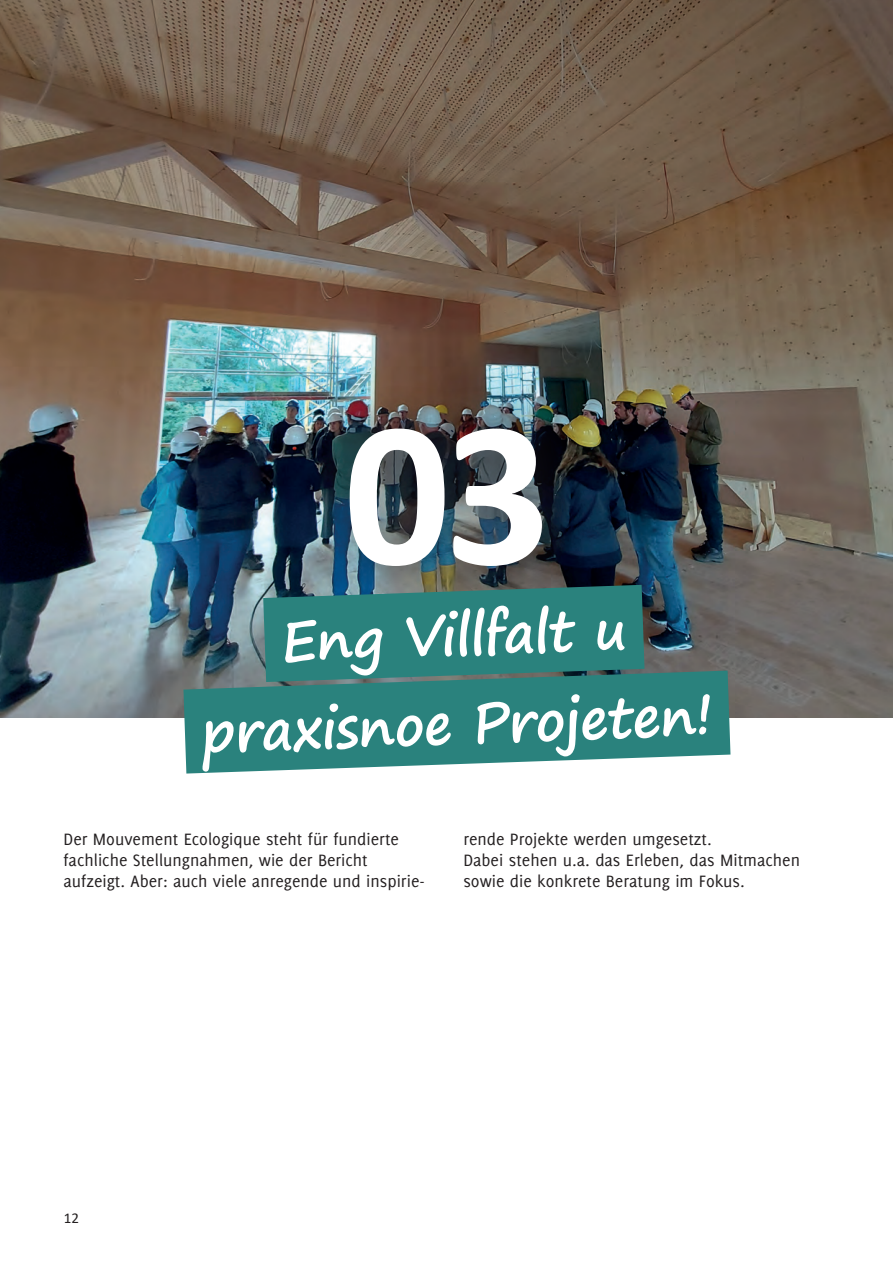
<style>
.page{position:relative;width:893px;height:1263px;background:#fff}
.page>*{position:absolute;margin:0;border:0;box-sizing:border-box;transform-origin:0 0}
.t1{font:700 210px "Calibri";color:#fff}
.t2{font:700 55.95px/88.7px "Segoe Print";color:#fff;text-align:center;scale:.96 1}
.t3{font:18px/21px "Delicious";color:#231f20}
.t4{font:15px "Calibri";color:#231f20}
</style>
<div class="page">
<img style="left:0;top:0;width:893px;height:718px">
<div style="left:303px;top:383px;width:285px;height:229px;background:#231f20;opacity:.75"></div>
<img style="left:178px;top:540px;width:552px;height:86px">
<svg style="left:98px;top:626px;width:718px;height:148px;background:#59908d"></svg>
<h1 class="t1" style="left:344px;top:345px;width:209px">03</h1>
<h2 class="t2" style="left:196px;top:598px;width:535px;rotate:-2deg">Eng Villfalt u praxisnoe Projeten!</h2>
<p class="t3" style="left:63px;top:829px;width:363px">Der Mouvement Ecologique steht für fundierte fachliche Stellungnahmen, wie der Bericht aufzeigt. Aber: auch viele anregende und inspirie-</p>
<p class="t3" style="left:463px;top:829px;width:338px">rende Projekte werden umgesetzt.<br>Dabei stehen u.a. das Erleben, das Mitmachen sowie die konkrete Beratung im Fokus.</p>
<p class="t4" style="left:64px;top:1208px;width:17px">12</p>
</div>
